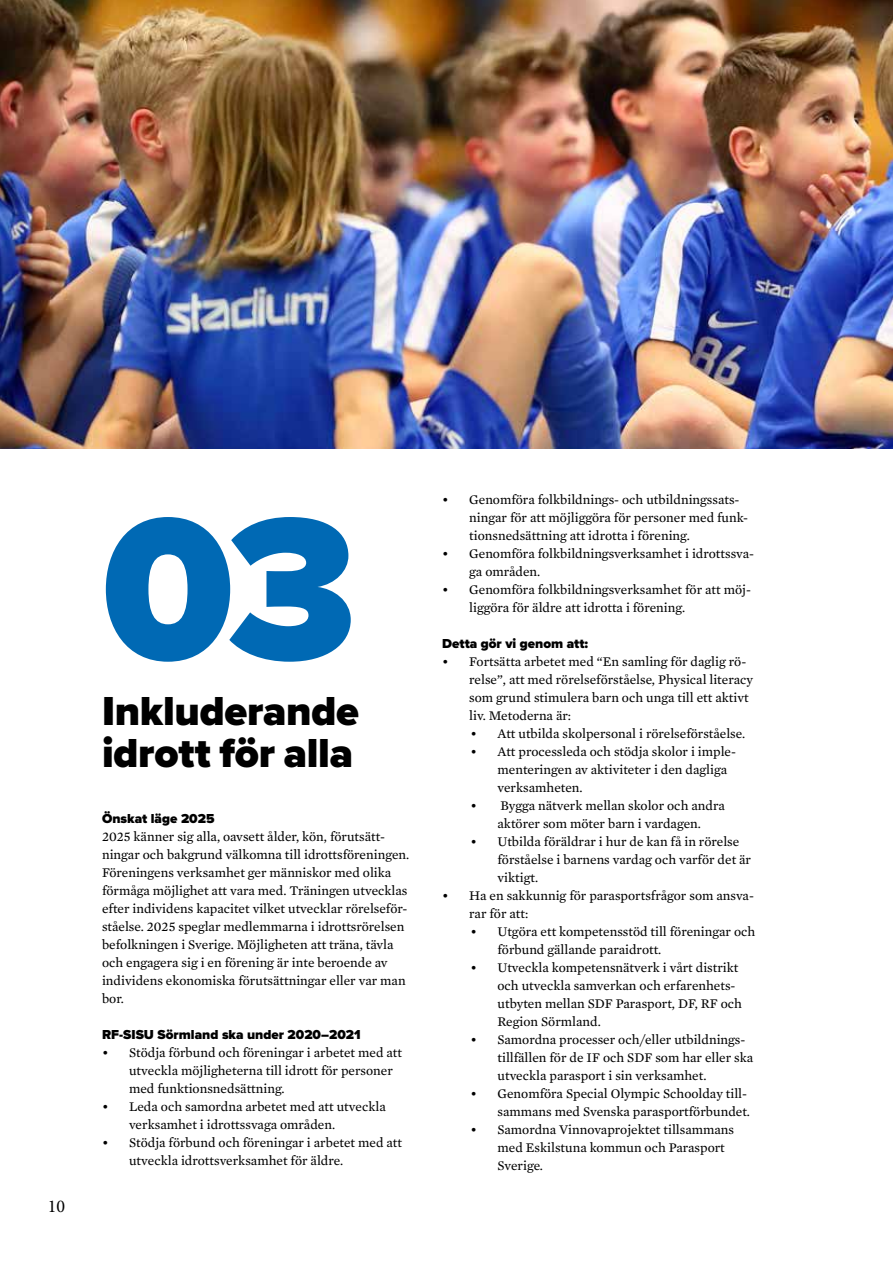
<style>
.page{position:relative;width:893px;height:1263px;background:#fff}
.page>*{position:absolute;margin:0;border:0;box-sizing:border-box;transform-origin:0 0}
.t1{font:900 210px "Proxima Nova";color:#0069b4}
.t2{font:900 42px/42px "Proxima Nova";letter-spacing:-.005em;color:#000}
.t3{font:18px "Minion Pro";color:#000}
.t4{font:13.5px/18px "Mercury Text G2";color:#000}
.t5{font:900 13.5px "Proxima Nova";color:#000}
</style>
<div class="page">
<img style="left:0;top:0;width:893px;height:448px">
<h3 class="t3" style="left:48px;top:1194px;width:19px">10</h3>
<h1 class="t1" style="left:102px;top:433px;width:256px">03</h1>
<h2 class="t2" style="left:102px;top:690px;width:259px">Inkluderande idrott för alla</h2>
<p class="t5" style="left:102px;top:808px;width:114px">Önskat läge 2025</p>
<p class="t4" style="left:102px;top:826px;width:309px">2025 känner sig alla, oavsett ålder, kön, förutsätt&shy;ningar och bakgrund välkomna till idrottsföreningen.<br>Föreningens verksamhet ger människor med olika förmåga möjlighet att vara med. Träningen utvecklas efter individens kapacitet vilket utvecklar rörelseför&shy;ståelse. 2025 speglar medlemmarna i idrottsrörelsen befolkningen i Sverige. Möjligheten att träna, tävla och engagera sig i en förening är inte beroende av individens ekonomiska förutsättningar eller var man bor.</p>
<p class="t5" style="left:102px;top:1024px;width:260px">RF-SISU Sörmland ska under 2020–2021</p>
<p class="t4" style="left:129px;top:1042px;width:275px;text-indent:-27px">• Stödja förbund och föreningar i arbetet med att utveckla möjligheterna till idrott för personer med funktionsnedsättning.</p>
<p class="t4" style="left:129px;top:1096px;width:258px;text-indent:-27px">• Leda och samordna arbetet med att utveckla verksamhet i idrottssvaga områden.</p>
<p class="t4" style="left:129px;top:1132px;width:275px;text-indent:-27px">• Stödja förbund och föreningar i arbetet med att utveckla idrottsverksamhet för äldre.</p>
<p class="t4" style="left:469px;top:490px;width:280px;text-indent:-27px">• Genomföra folkbildnings- och utbildningssats&shy;ningar för att möjliggöra för personer med funk&shy;tionsnedsättning att idrotta i förening.</p>
<p class="t4" style="left:469px;top:544px;width:286px;text-indent:-27px">• Genomföra folkbildningsverksamhet i idrottssva&shy;ga områden.</p>
<p class="t4" style="left:469px;top:580px;width:283px;text-indent:-27px">• Genomföra folkbildningsverksamhet för att möj&shy;liggöra för äldre att idrotta i förening.</p>
<p class="t5" style="left:442px;top:633px;width:147px">Detta gör vi genom att:</p>
<p class="t4" style="left:469px;top:652px;width:285px;text-indent:-27px">• Fortsätta arbetet med “En samling för daglig rö&shy;relse”, att med rörelseförståelse, Physical literacy som grund stimulera barn och unga till ett aktivt liv. Metoderna är:</p>
<p class="t4" style="left:470px;top:724px;width:276px">• Att utbilda skolpersonal i rörelseförståelse.</p>
<p class="t4" style="left:497px;top:742px;width:240px;text-indent:-27px">• Att processleda och stödja skolor i imple&shy;menteringen av aktiviteter i den dagliga verksamheten.</p>
<p class="t4" style="left:470px;top:796px;width:256px;text-align:center">• Bygga nätverk mellan skolor och andra aktörer som möter barn i vardagen.</p>
<p class="t4" style="left:497px;top:832px;width:255px;text-indent:-27px">• Utbilda föräldrar i hur de kan få in rörelse förståelse i barnens vardag och varför det är viktigt.</p>
<p class="t4" style="left:469px;top:886px;width:286px;text-indent:-27px">• Ha en sakkunnig för parasportsfrågor som ansva&shy;rar för att:</p>
<p class="t4" style="left:497px;top:922px;width:259px;text-indent:-27px">• Utgöra ett kompetensstöd till föreningar och förbund gällande paraidrott.</p>
<p class="t4" style="left:497px;top:958px;width:246px;text-indent:-27px">• Utveckla kompetensnätverk i vårt distrikt och utveckla samverkan och erfarenhets&shy;utbyten mellan SDF Parasport, DF, RF och Region Sörmland.</p>
<p class="t4" style="left:497px;top:1030px;width:257px;text-indent:-27px">• Samordna processer och/eller utbildnings&shy;tillfällen för de IF och SDF som har eller ska utveckla parasport i sin verksamhet.</p>
<p class="t4" style="left:470px;top:1084px;width:281px;text-align:right">• Genomföra Special Olympic Schoolday till&shy;sammans med Svenska parasportförbundet.</p>
<p class="t4" style="left:497px;top:1120px;width:238px;text-indent:-27px">• Samordna Vinnovaprojektet tillsammans med Eskilstuna kommun och Parasport<br>Sverige.</p>
</div>
